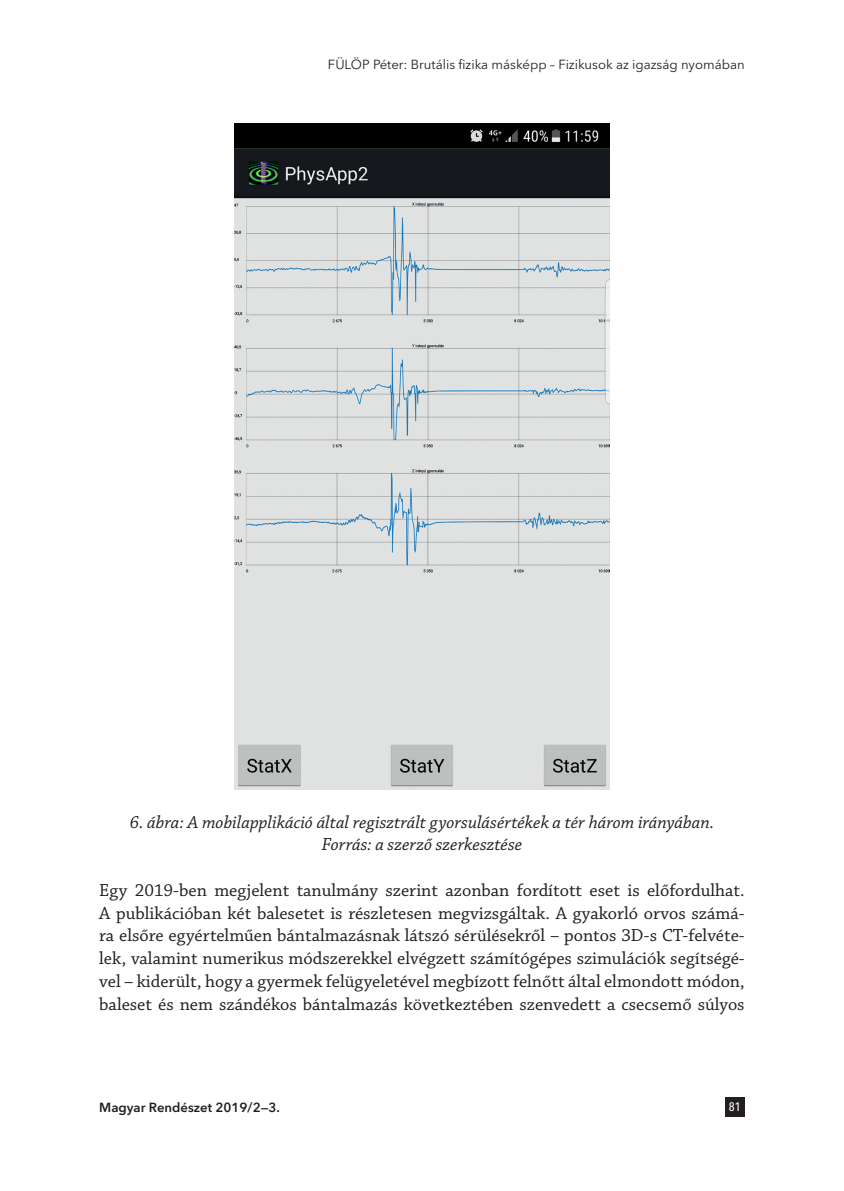
<style>
.page{position:relative;width:844px;height:1191px;background:#fff}
.page>*{position:absolute;margin:0;border:0;box-sizing:border-box;transform-origin:0 0}
.Szöveg_1st___3_mm{font:18.38px/22.8px "Chaparral Pro";color:#231f20;text-align:justify}
.Ábra_címe{font:italic 18.38px/22.8px "Chaparral Pro";color:#231f20;text-align:center}
.t1{font:13.12px "Avenir Next LT Pro";color:#231f20}
.t2{font:600 13.12px "Avenir Next LT Pro";color:#231f20}
.t3{font:500 condensed 12.25px "Avenir Next LT Pro";color:#fff}
</style>
<div class="page">
<div style="left:724px;top:1096px;width:20px;height:20px;background:#231f20"></div>
<img style="left:234px;top:123px;width:375px;height:666px">
<p class="t1" style="left:328px;top:57px;width:418px">FÜLÖP Péter: Brutális fizika másképp – Fizikusok az igazság nyomában</p>
<p class="Ábra_címe" style="left:130px;top:811px;width:586px">6. ábra: A mobilapplikáció által regisztrált gyorsulásértékek a tér három irányában.<br>Forrás: a szerző szerkesztése</p>
<p class="Szöveg_1st___3_mm" style="left:99px;top:879px;width:646px">Egy 2019-ben megjelent tanulmány szerint azonban fordított eset is előfordulhat.<br>A publikációban két balesetet is részletesen megvizsgáltak. A gyakorló orvos számá&shy;ra elsőre egyértelműen bántalmazásnak látszó sérülésekről – pontos 3D-s CT-felvéte&shy;lek, valamint numerikus módszerekkel elvégzett számítógépes szimulációk segítségé&shy;vel – kiderült, hogy a gyermek felügyeletével megbízott felnőtt által elmondott módon, baleset és nem szándékos bántalmazás következtében szenvedett a csecsemő súlyos</p>
<p class="t2" style="left:99px;top:1099px;width:182px">Magyar Rendészet 2019/2—3.</p>
<p class="t3" style="left:728px;top:1099px;width:13px">81</p>
</div>
